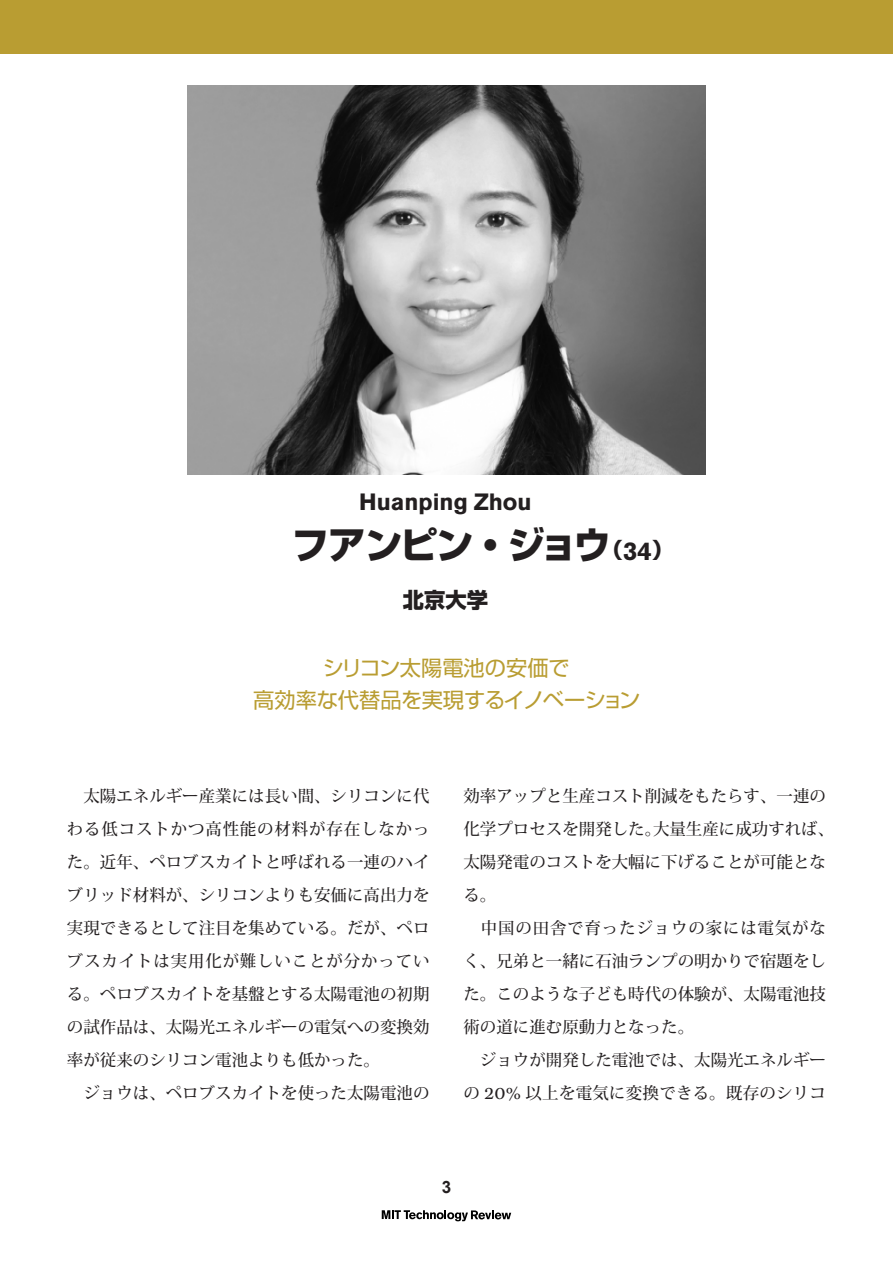
<style>
.page{position:relative;width:893px;height:1263px;background:#fff}
.page>*{position:absolute;margin:0;border:0;box-sizing:border-box;transform-origin:0 0}
.t1{font:800 37.2px "Shin Go Pr 6 N";letter-spacing:-.045em;color:#231f20}
.t2{font:700 23.4px "Akzidenz Grotesk BE";color:#231f20}
.t3{font:21.3px/32px "Shin Go Pr 6 N";letter-spacing:-.01em;color:#b99d32;text-align:center}
.t4{font:800 21.3px "Shin Go Pr 6 N";color:#231f20}
.t5{font:700 16.95px "Arial";color:#231f20}
.t6{font:500 16.5px/33px "Koz Min Pr 6 N";color:#231f20}
.s1{font-size:21.3px}
.s2{font-family:"Akzidenz Grotesk BE";font-weight:700;font-size:25.5px}
.s3{font-family:"Miller Text Roman";font-weight:400;font-size:18.15px}
</style>
<div class="page">
<svg style="left:382px;top:1210px;width:129px;height:11px"></svg>
<div style="left:0;top:0;width:893px;height:53px;background:#b99d32"></div>
<img style="left:187px;top:85px;width:519px;height:389px">
<h2 class="t2" style="left:359px;top:488px;width:174px">Huanping Zhou</h2>
<h1 class="t1" style="left:292px;top:515px;width:382px">フアンピン・ジョウ<span class="s1">（</span><span class="s2">34</span><span class="s1">）</span></h1>
<p class="t4" style="left:403px;top:583px;width:87px">北京大学</p>
<p class="t3" style="left:253px;top:650px;width:389px">シリコン太陽電池の安価で<br>高効率な代替品を実現するイノベーション</p>
<p class="t6" style="left:67px;top:780px;width:364px">　太陽エネルギー産業には長い間、シリコンに代わる低コストかつ高性能の材料が存在しなかった。近年、ペロブスカイトと呼ばれる一連のハイブリッド材料が、シリコンよりも安価に高出力を実現できるとして注目を集めている。だが、ペロブスカイトは実用化が難しいことが分かっている。ペロブスカイトを基盤とする太陽電池の初期の試作品は、太陽光エネルギーの電気への変換効率が従来のシリコン電池よりも低かった。<br>　ジョウは、ペロブスカイトを使った太陽電池の</p>
<p class="t6" style="left:463px;top:780px;width:372px">効率アップと生産コスト削減をもたらす、一連の化学プロセスを開発した。大量生産に成功すれば、太陽発電のコストを大幅に下げることが可能となる。<br>　中国の田舎で育ったジョウの家には電気がなく、兄弟と一緒に石油ランプの明かりで宿題をした。このような子ども時代の体験が、太陽電池技術の道に進む原動力となった。<br>　ジョウが開発した電池では、太陽光エネルギーの <span class="s3">20%</span> 以上を電気に変換できる。既存のシリコ</p>
<p class="t5" style="left:442px;top:1175px;width:11px">3</p>
</div>
